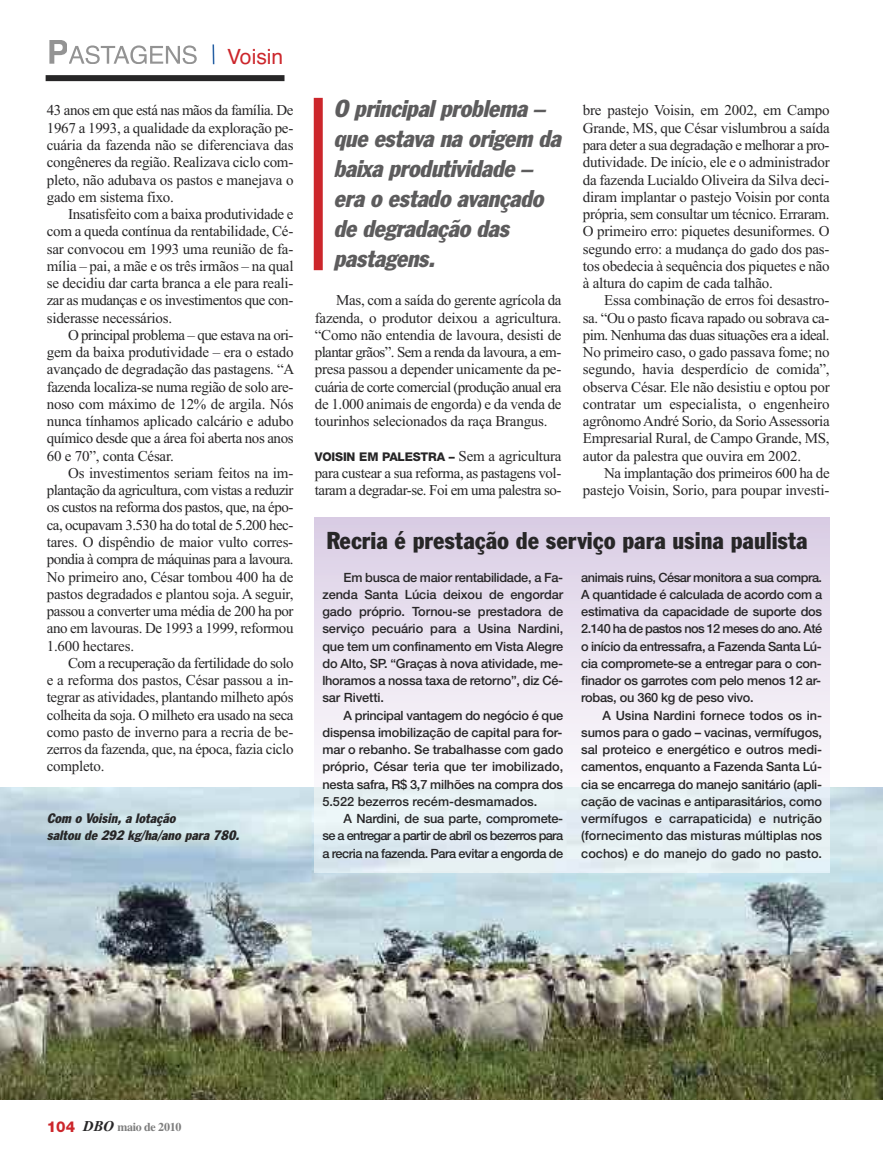
<style>
.page{position:relative;width:885px;height:1170px;background:#fff}
.page>*{position:absolute;margin:0;border:0;box-sizing:border-box;transform-origin:0 0}
.t1{font:italic condensed 24px/30px "Franklin Gothic BT";letter-spacing:-.02em;color:#5d5c5d}
.t2{font:condensed 24px "Franklin Gothic BT";color:#272627}
.t3{font:21px "Helvetica";color:#cc262b}
.t4{font:15px/17.2px "Times New Roman";letter-spacing:-.02em;color:#272627;text-align:justify}
.t5{font:italic condensed 13.5px/17.2px "Franklin Gothic BT";color:#272627}
.t6{font:500 12.75px/17.2px "Helvetica Neue";letter-spacing:-.015em;color:#272627;text-align:justify}
.t7{font:800 12px "Helvetica Neue";letter-spacing:-.015em;color:#272627}
.t8{font:700 12px "Times";letter-spacing:-.025em;color:#7d7d7d}
.s1{font-family:"Times New Roman";font-weight:400;font-size:15px}
.s2{font-family:"Helvetica Neue";font-weight:800;font-size:15px;color:#cc262b}
.s3{font-family:"Times New Roman";font-style:italic;font-size:15px;color:#272627}
</style>
<div class="page">
<svg style="left:49px;top:40px;width:147px;height:24px"></svg>
<hr style="left:212px;top:44px;width:2px;height:20px;background:#255fa3">
<div style="left:46px;top:75px;width:238px;height:6px;background:#272627"></div>
<div style="left:314px;top:98px;width:9px;height:172px;background:#cc262b"></div>
<img style="left:0;top:787px;width:882px;height:312px">
<img style="left:315px;top:517px;width:514px;height:355px">
<h2 class="t3" style="left:227px;top:44px;width:58px">Voisin</h2>
<p class="t4" style="left:47px;top:102px;width:248px">43 anos em que está nas mãos da família. De 1967 a 1993, a qualidade da exploração pe&shy;cuária da fazenda não se diferenciava das congêneres da região. Realizava ciclo com&shy;pleto, não adubava os pastos e manejava o gado em sistema fixo.</p>
<p class="t4" style="left:47px;top:205px;width:248px;text-indent:21px">Insatisfeito com a baixa produtividade e com a queda contínua da rentabilidade, Cé&shy;sar convocou em 1993 uma reunião de fa&shy;mília – pai, a mãe e os três irmãos – na qual se decidiu dar carta branca a ele para reali&shy;zar as mudanças e os investimentos que con&shy;siderasse necessários.</p>
<p class="t4" style="left:47px;top:326px;width:249px;text-indent:21px">O principal problema – que estava na ori&shy;gem da baixa produtividade – era o estado avançado de degradação das pastagens. “A fazenda localiza-se numa região de solo are&shy;noso com máximo de 12% de argila. Nós nunca tínhamos aplicado calcário e adubo químico desde que a área foi aberta nos anos 60 e 70”, conta César.</p>
<p class="t4" style="left:47px;top:464px;width:248px;text-indent:21px">Os investimentos seriam feitos na im&shy;plantação da agricultura, com vistas a reduzir os custos na reforma dos pastos, que, na épo&shy;ca, ocupavam 3.530 ha do total de 5.200 hec&shy;tares. O dispêndio de maior vulto corres&shy;pondia à compra de máquinas para a lavoura.<br>No primeiro ano, César tombou 400 ha de pastos degradados e plantou soja. A seguir, passou a converter uma média de 200 ha por ano em lavouras. De 1993 a 1999, reformou 1.600 hectares.</p>
<p class="t4" style="left:47px;top:654px;width:248px;text-indent:21px">Com a recuperação da fertilidade do solo e a reforma dos pastos, César passou a in&shy;tegrar as atividades, plantando milheto após colheita da soja. O milheto era usado na seca como pasto de inverno para a recria de be&shy;zerros da fazenda, que, na época, fazia ciclo completo.</p>
<p class="t5" style="left:47px;top:810px;width:196px">Com o Voisin, a lotação<br>saltou de 292 kg/ha/ano para 780.</p>
<h1 class="t1" style="left:333px;top:95px;width:233px">O principal problema – que estava na origem da baixa produtividade – era o estado avançado de degradação das pastagens.</h1>
<p class="t4" style="left:315px;top:291px;width:248px;text-indent:21px">Mas, com a saída do gerente agrícola da fazenda, o produtor deixou a agricultura. “Como não entendia de lavoura, desisti de plantar grãos”. Sem a renda da lavoura, a em&shy;presa passou a depender unicamente da pe&shy;cuária de corte comercial (produção anual era de 1.000 animais de engorda) e da venda de tourinhos selecionados da raça Brangus.</p>
<p class="t7" style="left:315px;top:452px;width:248px">VOISIN EM PALESTRA – <span class="s1">Sem a agricultura</span></p>
<p class="t4" style="left:315px;top:464px;width:248px">para custear a sua reforma, as pastagens vol&shy;taram a degradar-se. Foi em uma palestra so-</p>
<p class="t4" style="left:583px;top:102px;width:248px">bre pastejo Voisin, em 2002, em Campo Grande, MS, que César vislumbrou a saída para deter a sua degradação e melhorar a pro&shy;dutividade. De início, ele e o administrador da fazenda Lucialdo Oliveira da Silva deci&shy;diram implantar o pastejo Voisin por conta própria, sem consultar um técnico. Erraram.<br>O primeiro erro: piquetes desuniformes. O segundo erro: a mudança do gado dos pas&shy;tos obedecia à sequência dos piquetes e não à altura do capim de cada talhão.</p>
<p class="t4" style="left:583px;top:291px;width:248px;text-indent:21px">Essa combinação de erros foi desastro&shy;sa. “Ou o pasto ficava rapado ou sobrava ca&shy;pim. Nenhuma das duas situações era a ideal.<br>No primeiro caso, o gado passava fome; no segundo, havia desperdício de comida”, observa César. Ele não desistiu e optou por contratar um especialista, o engenheiro agrônomoAndré Sorio, da SorioAssessoria Empresarial Rural, de Campo Grande, MS, autor da palestra que ouvira em 2002.</p>
<p class="t4" style="left:583px;top:464px;width:248px;text-align:right">Na implantação dos primeiros 600 ha de pastejo Voisin, Sorio, para poupar investi-</p>
<h1 class="t2" style="left:326px;top:531px;width:483px">Recria é prestação de serviço para usina paulista</h1>
<p class="t6" style="left:322px;top:569px;width:242px;text-indent:21px">Em busca de maior rentabilidade, a Fa&shy;zenda Santa Lúcia deixou de engordar gado próprio. Tornou-se prestadora de serviço pecuário para a Usina Nardini, que tem um confinamento em Vista Alegre do Alto, SP. “Graças à nova atividade, me&shy;lhoramos a nossa taxa de retorno”, diz Cé&shy;sar Rivetti.</p>
<p class="t6" style="left:322px;top:707px;width:242px;text-indent:21px">A principal vantagem do negócio é que dispensa imobilização de capital para for&shy;mar o rebanho. Se trabalhasse com gado próprio, César teria que ter imobilizado, nesta safra, R$ 3,7 milhões na compra dos 5.522 bezerros recém-desmamados.</p>
<p class="t6" style="left:322px;top:811px;width:242px;text-indent:21px">A Nardini, de sua parte, compromete&shy;se a entregar a partir de abril os bezerros para a recria na fazenda. Para evitar a engorda de</p>
<p class="t6" style="left:581px;top:569px;width:242px">animais ruins, César monitora a sua compra.<br>A quantidade é calculada de acordo com a estimativa da capacidade de suporte dos 2.140 ha de pastos nos 12 meses do ano. Até o início da entressafra, a Fazenda Santa Lú&shy;cia compromete-se a entregar para o con&shy;finador os garrotes com pelo menos 12 ar&shy;robas, ou 360 kg de peso vivo.</p>
<p class="t6" style="left:581px;top:707px;width:242px;text-indent:21px">A Usina Nardini fornece todos os in&shy;sumos para o gado – vacinas, vermífugos, sal proteico e energético e outros medi&shy;camentos, enquanto a Fazenda Santa Lú&shy;cia se encarrega do manejo sanitário (apli&shy;cação de vacinas e antiparasitários, como vermífugos e carrapaticida) e nutrição (fornecimento das misturas múltiplas nos cochos) e do manejo do gado no pasto.</p>
<p class="t8" style="left:47px;top:1119px;width:136px"><span class="s2">104</span> <span class="s3">DBO</span> maio de 2010</p>
</div>
